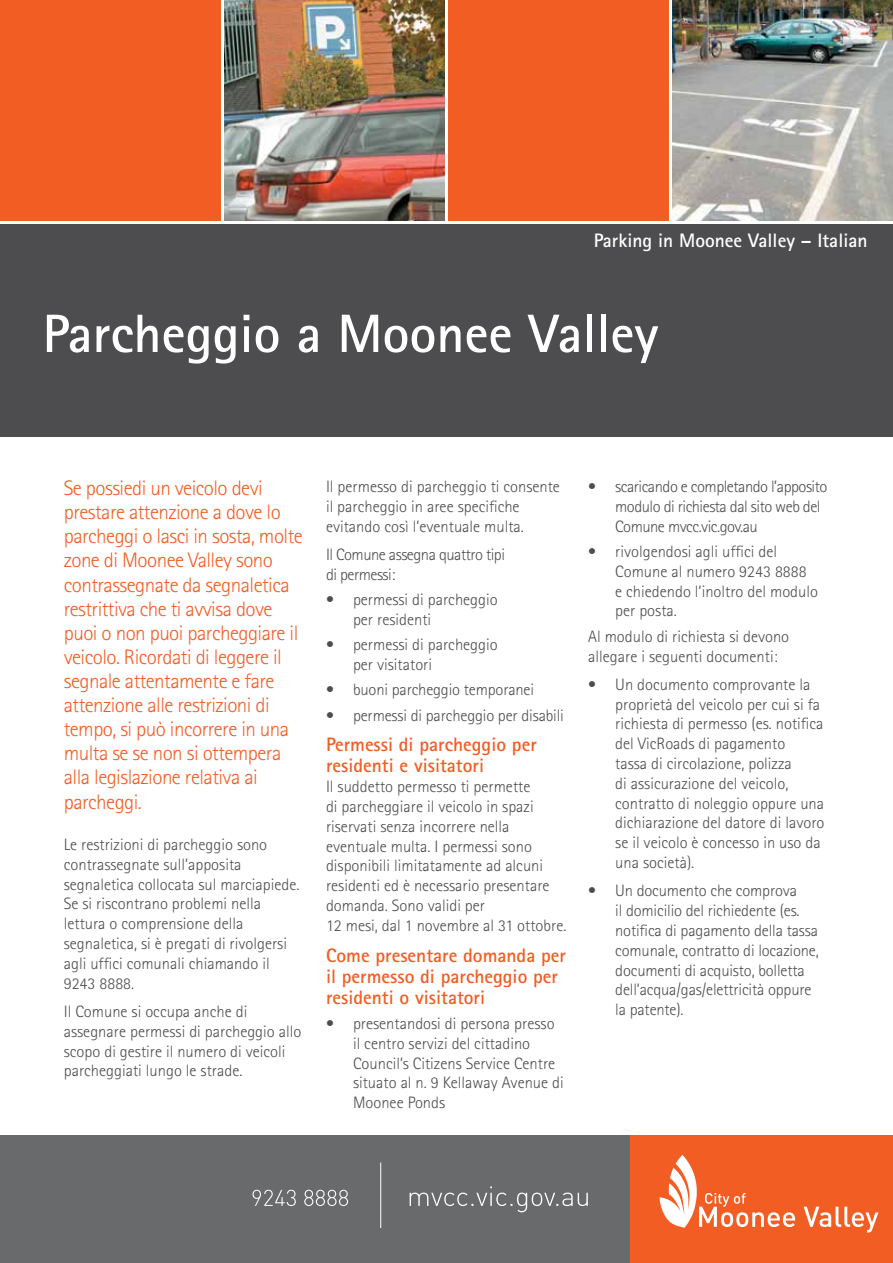
<style>
.page{position:relative;width:893px;height:1263px;background:#fff}
.page>*{position:absolute;margin:0;border:0;box-sizing:border-box;transform-origin:0 0}
.t1{font:700 54px "Rotis Sans Serif";color:#fff}
.t2{font:300 21px/24.2px "Rotis Sans Serif";letter-spacing:-.025em;color:#f15d22}
.t3{font:700 19.5px/21px "Rotis Sans Serif";color:#f15d22}
.t4{font:700 19.5px "Rotis Sans Serif";color:#fff}
.t5{font:300 16.5px/19.8px "Rotis Sans Serif";color:#4d4d4f}
.t6{font:300 16.5px/19.8px "Rotis Sans Serif";letter-spacing:-.03em;color:#4d4d4f}
</style>
<div class="page">
<div style="left:0;top:224px;width:893px;height:213px;background:#4d4d4f"></div>
<img style="left:673px;top:0;width:220px;height:220px">
<img style="left:224px;top:0;width:220px;height:220px">
<div style="left:0;top:1135px;width:893px;height:128px;background:#f15d22"></div>
<div style="left:0;top:1135px;width:629px;height:128px;background:#696a6c"></div>
<hr style="left:380px;top:1162px;width:1px;height:66px;background:#fff">
<svg style="left:410px;top:1186px;width:178px;height:26px"></svg>
<svg style="left:253px;top:1190px;width:95px;height:16px"></svg>
<svg style="left:804px;top:1207px;width:74px;height:25px"></svg>
<svg style="left:659px;top:1155px;width:136px;height:73px"></svg>
<div style="left:0;top:0;width:220px;height:220px;background:#f15d22"></div>
<div style="left:449px;top:0;width:220px;height:220px;background:#f15d22"></div>
<p class="t4" style="left:594px;top:228px;width:275px">Parking in Moonee Valley – Italian</p>
<h1 class="t1" style="left:43px;top:300px;width:617px">Parcheggio a Moonee Valley</h1>
<p class="t2" style="left:64px;top:476px;width:240px">Se possiedi un veicolo devi prestare attenzione a dove lo parcheggi o lasci in sosta, molte zone di Moonee Valley sono contrassegnate da segnaletica restrittiva che ti avvisa dove puoi o non puoi parcheggiare il veicolo. Ricordati di leggere il segnale attentamente e fare attenzione alle restrizioni di tempo, si può incorrere in una multa se se non si ottempera alla legislazione relativa ai parcheggi.</p>
<p class="t5" style="left:64px;top:835px;width:237px">Le restrizioni di parcheggio sono contrassegnate sull’apposita segnaletica collocata sul marciapiede.<br>Se si riscontrano problemi nella lettura o comprensione della segnaletica, si è pregati di rivolgersi agli uffici comunali chiamando il<br>9243 8888.</p>
<p class="t5" style="left:64px;top:1001px;width:239px">Il Comune si occupa anche di assegnare permessi di parcheggio allo scopo di gestire il numero di veicoli parcheggiati lungo le strade.</p>
<p class="t5" style="left:326px;top:477px;width:235px">Il permesso di parcheggio ti consente il parcheggio in aree specifiche evitando così l’eventuale multa.</p>
<p class="t6" style="left:326px;top:544px;width:181px">Il Comune assegna quattro tipi di permessi:</p>
<p class="t5" style="left:353px;top:590px;width:146px;text-indent:-27px">• permessi di parcheggio per residenti</p>
<p class="t5" style="left:353px;top:635px;width:146px;text-indent:-27px">• permessi di parcheggio per visitatori</p>
<p class="t5" style="left:326px;top:680px;width:210px">• buoni parcheggio temporanei</p>
<p class="t5" style="left:326px;top:705px;width:239px">• permessi di parcheggio per disabili</p>
<p class="t3" style="left:326px;top:734px;width:212px">Permessi di parcheggio per residenti e visitatori</p>
<p class="t5" style="left:326px;top:777px;width:242px">Il suddetto permesso ti permette<br>di parcheggiare il veicolo in spazi riservati senza incorrere nella eventuale multa. I permessi sono disponibili limitatamente ad alcuni residenti ed è necessario presentare domanda. Sono validi per<br>12 mesi, dal 1 novembre al 31 ottobre.</p>
<p class="t3" style="left:326px;top:944px;width:242px">Come presentare domanda per il permesso di parcheggio per residenti o visitatori</p>
<p class="t5" style="left:353px;top:1013px;width:212px;text-indent:-27px">• presentandosi di persona presso il centro servizi del cittadino<br>Council’s Citizens Service Centre situato al n. 9 Kellaway Avenue di<br>Moonee Ponds</p>
<p class="t6" style="left:615px;top:477px;width:214px;text-indent:-27px">• scaricando e completando l’apposito modulo di richiesta dal sito web del<br>Comune mvcc.vic.gov.au</p>
<p class="t5" style="left:615px;top:541px;width:204px;text-indent:-27px">• rivolgendosi agli uffici del<br>Comune al numero 9243 8888<br>e chiedendo l’inoltro del modulo per posta.</p>
<p class="t5" style="left:588px;top:626px;width:202px">Al modulo di richiesta si devono allegare i seguenti documenti:</p>
<p class="t5" style="left:615px;top:674px;width:211px;text-indent:-27px">• Un documento comprovante la proprietà del veicolo per cui si fa richiesta di permesso (es. notifica del VicRoads di pagamento<br>tassa di circolazione, polizza<br>di assicurazione del veicolo, contratto di noleggio oppure una dichiarazione del datore di lavoro se il veicolo è concesso in uso da una società).</p>
<p class="t5" style="left:615px;top:881px;width:205px;text-indent:-27px">• Un documento che comprova<br>il domicilio del richiedente (es. notifica di pagamento della tassa comunale, contratto di locazione, documenti di acquisto, bolletta dell’acqua/gas/elettricità oppure la patente).</p>
</div>
